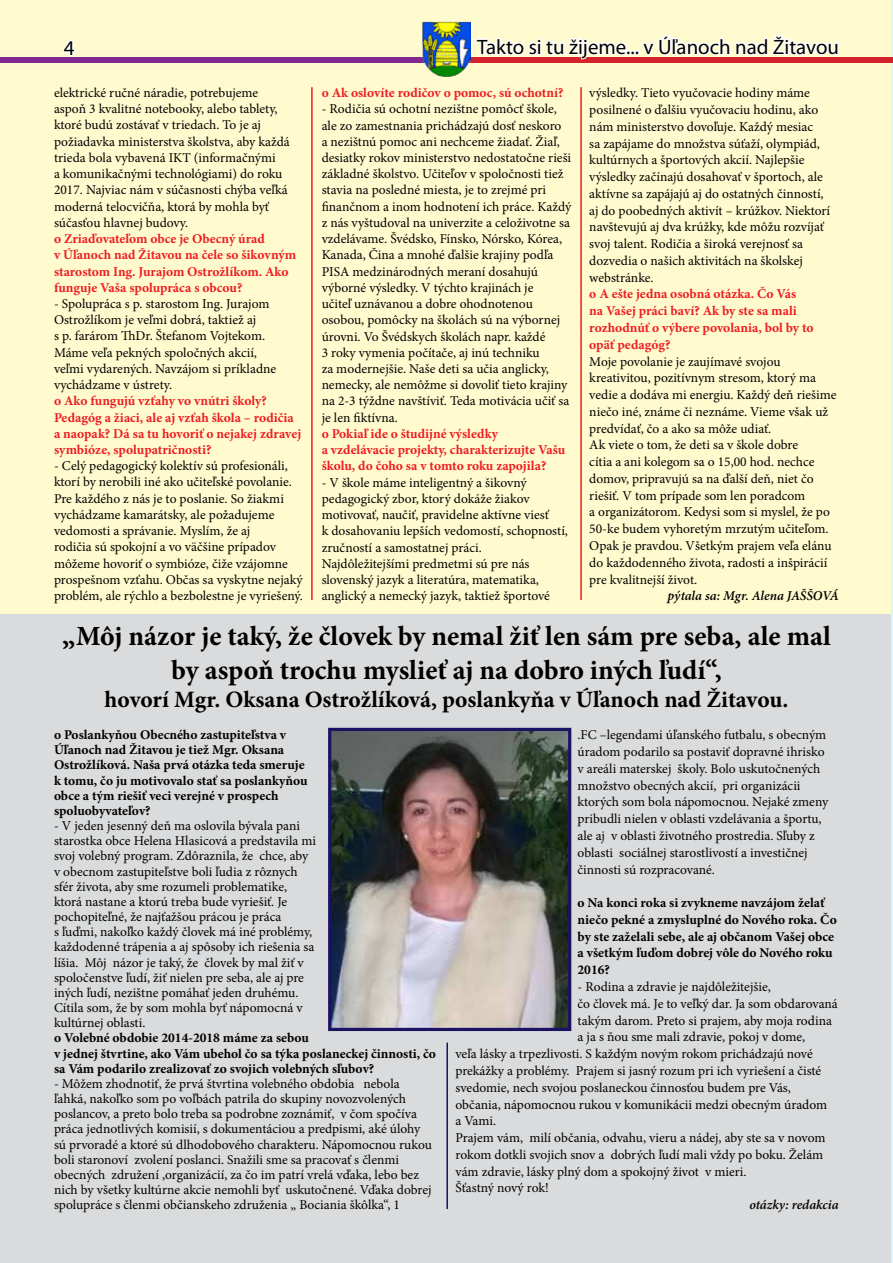
<style>
.page{position:relative;width:893px;height:1263px;background:#fff}
.page>*{position:absolute;margin:0;border:0;box-sizing:border-box;transform-origin:0 0}
.t1{font:700 27.75px/33.3px "Minion Pro";color:#000;text-align:center}
.t2{font:700 23.4px "Minion Pro";color:#000}
.t3{font:21px "Myriad Pro";color:#000}
.t4{font:20.85px "Myriad Pro";color:#000}
.t5{font:13.5px/16.2px "Minion Pro";color:#000}
.t6{font:700 13.5px/16.2px "Minion Pro";color:#ed1d24}
.t7{font:700 13.5px/15.1px "Minion Pro";color:#000}
.t8{font:italic 600 13.5px "Minion Pro";letter-spacing:-.005em;color:#000}
</style>
<div class="page">
<div style="left:0;top:0;width:893px;height:614px;background:#fffbce"></div>
<div style="left:0;top:614px;width:893px;height:649px;background:#dadbdc"></div>
<hr style="left:891px;top:0;width:2px;height:1263px;background:#dcf2fd">
<div style="left:0;top:57px;width:428px;height:6px;background:#812990"></div>
<div style="left:465px;top:57px;width:428px;height:6px;background:#d2232a"></div>
<svg style="left:476px;top:35px;width:363px;height:53px"></svg>
<svg style="left:62px;top:40px;width:14px;height:17px"></svg>
<img style="left:423px;top:21px;width:48px;height:56px">
<hr style="left:311px;top:88px;width:2px;height:511px;background:#ed1d24">
<hr style="left:446px;top:1043px;width:2px;height:165px;background:#1a1262">
<hr style="left:580px;top:88px;width:2px;height:511px;background:#ed1d24">
<img style="left:332px;top:732px;width:235px;height:295px">
<div style="left:328px;top:728px;width:243px;height:303px;border:3px solid #1a1262"></div>
<h3 class="t3" style="left:64px;top:35px;width:12px">4</h3>
<h3 class="t4" style="left:477px;top:34px;width:363px">Takto si tu žijeme... v Úľanoch nad Žitavou</h3>
<p class="t5" style="left:54px;top:85px;width:237px">elektrické ručné náradie, potrebujeme aspoň 3 kvalitné notebooky, alebo tablety, ktoré budú zostávať v triedach. To je aj požiadavka ministerstva školstva, aby každá trieda bola vybavená IKT (informačnými<br>a komunikačnými technológiami) do roku 2017. Najviac nám v súčasnosti chýba veľká moderná telocvičňa, ktorá by mohla byť súčasťou hlavnej budovy.</p>
<p class="t6" style="left:54px;top:230px;width:244px">o Zriaďovateľom obce je Obecný úrad<br>v Úľanoch nad Žitavou na čele so šikovným starostom Ing. Jurajom Ostrožlíkom. Ako funguje Vaša spolupráca s obcou?</p>
<p class="t5" style="left:54px;top:296px;width:224px">- Spolupráca s p. starostom Ing. Jurajom Ostrožlíkom je veľmi dobrá, taktiež aj<br>s p. farárom ThDr. Štefanom Vojtekom.<br>Máme veľa pekných spoločných akcií, veľmi vydarených. Navzájom si príkladne vychádzame v ústrety.</p>
<p class="t6" style="left:54px;top:393px;width:249px">o Ako fungujú vzťahy vo vnútri školy?<br>Pedagóg a žiaci, ale aj vzťah škola – rodičia a naopak? Dá sa tu hovoriť o nejakej zdravej symbióze, spolupatričnosti?</p>
<p class="t5" style="left:54px;top:458px;width:250px">- Celý pedagogický kolektív sú profesionáli, ktorí by nerobili iné ako učiteľské povolanie.<br>Pre každého z nás je to poslanie. So žiakmi vychádzame kamarátsky, ale požadujeme vedomosti a správanie. Myslím, že aj<br>rodičia sú spokojní a vo väčšine prípadov môžeme hovoriť o symbióze, čiže vzájomne prospešnom vzťahu. Občas sa vyskytne nejaký problém, ale rýchlo a bezbolestne je vyriešený.</p>
<p class="t6" style="left:322px;top:85px;width:243px">o Ak oslovíte rodičov o pomoc, sú ochotní?</p>
<p class="t5" style="left:322px;top:101px;width:251px">- Rodičia sú ochotní nezištne pomôcť škole, ale zo zamestnania prichádzajú dosť neskoro<br>a nezištnú pomoc ani nechceme žiadať. Žiaľ, desiatky rokov ministerstvo nedostatočne rieši základné školstvo. Učiteľov v spoločnosti tiež stavia na posledné miesta, je to zrejmé pri finančnom a inom hodnotení ich práce. Každý z nás vyštudoval na univerzite a celoživotne sa vzdelávame. Švédsko, Fínsko, Nórsko, Kórea, Kanada, Čina a mnohé ďalšie krajiny podľa PISA medzinárodných meraní dosahujú výborné výsledky. V týchto krajinách je<br>učiteľ uznávanou a dobre ohodnotenou osobou, pomôcky na školách sú na výbornej úrovni. Vo Švédskych školách napr. každé<br>3 roky vymenia počítače, aj inú techniku<br>za modernejšie. Naše deti sa učia anglicky, nemecky, ale nemôžme si dovoliť tieto krajiny na 2-3 týždne navštíviť. Teda motivácia učiť sa je len fiktívna.</p>
<p class="t6" style="left:322px;top:425px;width:245px">o Pokiaľ ide o študijné výsledky<br>a vzdelávacie projekty, charakterizujte Vašu školu, do čoho sa v tomto roku zapojila?</p>
<p class="t5" style="left:322px;top:474px;width:248px">- V škole máme inteligentný a šikovný pedagogický zbor, ktorý dokáže žiakov motivovať, naučiť, pravidelne aktívne viesť<br>k dosahovaniu lepších vedomostí, schopností, zručností a samostatnej práci.<br>Najdôležitejšími predmetmi sú pre nás slovenský jazyk a literatúra, matematika, anglický a nemecký jazyk, taktiež športové</p>
<p class="t5" style="left:589px;top:85px;width:242px;line-height:16.8px">výsledky. Tieto vyučovacie hodiny máme posilnené o ďalšiu vyučovaciu hodinu, ako nám ministerstvo dovoľuje. Každý mesiac<br>sa zapájame do množstva súťaží, olympiád, kultúrnych a športových akcií. Najlepšie výsledky začínajú dosahovať v športoch, ale aktívne sa zapájajú aj do ostatných činností, aj do poobedných aktivít – krúžkov. Niektorí navštevujú aj dva krúžky, kde môžu rozvíjať svoj talent. Rodičia a široká verejnosť sa dozvedia o našich aktivitách na školskej webstránke.</p>
<p class="t6" style="left:589px;top:286px;width:226px;line-height:16.8px">o A ešte jedna osobná otázka. Čo Vás<br>na Vašej práci baví? Ak by ste sa mali rozhodnúť o výbere povolania, bol by to opäť pedagóg?</p>
<p class="t5" style="left:589px;top:353px;width:249px;line-height:16.8px">Moje povolanie je zaujímavé svojou kreativitou, pozitívnym stresom, ktorý ma vedie a dodáva mi energiu. Každý deň riešime niečo iné, známe či neznáme. Vieme však už predvídať, čo a ako sa môže udiať.<br>Ak viete o tom, že deti sa v škole dobre<br>cítia a ani kolegom sa o 15,00 hod. nechce domov, pripravujú sa na ďalší deň, niet čo riešiť. V tom prípade som len poradcom<br>a organizátorom. Kedysi som si myslel, že po 50-ke budem vyhoretým mrzutým učiteľom.<br>Opak je pravdou. Všetkým prajem veľa elánu do každodenného života, radosti a inšpirácií pre kvalitnejší život.</p>
<p class="t8" style="left:667px;top:586px;width:173px">pýtala sa: Mgr. Alena JAŠŠOVÁ</p>
<h1 class="t1" style="left:62px;top:619px;width:770px">„Môj názor je taký, že človek by nemal žiť len sám pre seba, ale mal by aspoň trochu myslieť aj na dobro iných ľudí“,</h1>
<h2 class="t2" style="left:105px;top:683px;width:685px">hovorí Mgr. Oksana Ostrožlíková, poslankyňa v Úľanoch nad Žitavou.</h2>
<p class="t7" style="left:54px;top:727px;width:255px">o Poslankyňou Obecného zastupiteľstva v Úľanoch nad Žitavou je tiež Mgr. Oksana Ostrožlíková. Naša prvá otázka teda smeruje k tomu, čo ju motivovalo stať sa poslankyňou obce a tým riešiť veci verejné v prospech spoluobyvateľov?</p>
<p class="t5" style="left:54px;top:818px;width:264px;line-height:15.1px">- V jeden jesenný deň ma oslovila bývala pani starostka obce Helena Hlasicová a predstavila mi svoj volebný program. Zdôraznila, že chce, aby v obecnom zastupiteľstve boli ľudia z rôznych sfér života, aby sme rozumeli problematike, ktorá nastane a ktorú treba bude vyriešiť. Je pochopiteľné, že najťažšou prácou je práca<br>s ľuďmi, nakoľko každý človek má iné problémy, každodenné trápenia a aj spôsoby ich riešenia sa líšia. Môj názor je taký, že človek by mal žiť v spoločenstve ľudí, žiť nielen pre seba, ale aj pre iných ľudí, nezištne pomáhať jeden druhému.<br>Cítila som, že by som mohla byť nápomocná v kultúrnej oblasti.</p>
<p class="t7" style="left:54px;top:1030px;width:383px">o Volebné obdobie 2014-2018 máme za sebou<br>v jednej štvrtine, ako Vám ubehol čo sa týka poslaneckej činnosti, čo sa Vám podarilo zrealizovať zo svojich volebných sľubov?</p>
<p class="t5" style="left:54px;top:1076px;width:379px;line-height:15.1px">- Môžem zhodnotiť, že prvá štvrtina volebného obdobia nebola ľahká, nakoľko som po voľbách patrila do skupiny novozvolených poslancov, a preto bolo treba sa podrobne zoznámiť, v čom spočíva práca jednotlivých komisií, s dokumentáciou a predpismi, aké úlohy sú prvoradé a ktoré sú dlhodobového charakteru. Nápomocnou rukou boli staronoví zvolení poslanci. Snažili sme sa pracovať s členmi obecných združení ,organizácií, za čo im patrí vrelá vďaka, lebo bez nich by všetky kultúrne akcie nemohli byť uskutočnené. Vďaka dobrej spolupráce s členmi občianskeho združenia „ Bociania škôlka“, 1</p>
<p class="t5" style="left:578px;top:727px;width:252px;line-height:16.8px">.FC –legendami úľanského futbalu, s obecným úradom podarilo sa postaviť dopravné ihrisko v areáli materskej školy. Bolo uskutočnených množstvo obecných akcií, pri organizácii ktorých som bola nápomocnou. Nejaké zmeny pribudli nielen v oblasti vzdelávania a športu, ale aj v oblasti životného prostredia. Sľuby z oblasti sociálnej starostlivostí a investičnej činnosti sú rozpracované.</p>
<p class="t7" style="left:578px;top:894px;width:261px;line-height:16.8px">o Na konci roka si zvykneme navzájom želať niečo pekné a zmysluplné do Nového roka. Čo by ste zaželali sebe, ale aj občanom Vašej obce a všetkým ľuďom dobrej vôle do Nového roku 2016?</p>
<p class="t5" style="left:578px;top:979px;width:195px">- Rodina a zdravie je najdôležitejšie,</p>
<p class="t5" style="left:578px;top:995px;width:262px">čo človek má. Je to veľký dar. Ja som obdarovaná</p>
<p class="t5" style="left:578px;top:1012px;width:256px">takým darom. Preto si prajem, aby moja rodina</p>
<p class="t5" style="left:578px;top:1029px;width:229px">a ja s ňou sme mali zdravie, pokoj v dome,</p>
<p class="t5" style="left:455px;top:1046px;width:359px">veľa lásky a trpezlivosti. S každým novým rokom prichádzajú nové</p>
<p class="t5" style="left:455px;top:1062px;width:367px">prekážky a problémy. Prajem si jasný rozum pri ich vyriešení a čisté</p>
<p class="t5" style="left:455px;top:1079px;width:337px">svedomie, nech svojou poslaneckou činnosťou budem pre Vás,</p>
<p class="t5" style="left:455px;top:1096px;width:373px">občania, nápomocnou rukou v komunikácii medzi obecným úradom</p>
<p class="t5" style="left:455px;top:1113px;width:42px">a Vami.</p>
<p class="t5" style="left:455px;top:1130px;width:371px">Prajem vám, milí občania, odvahu, vieru a nádej, aby ste sa v novom</p>
<p class="t5" style="left:455px;top:1146px;width:369px">rokom dotkli svojich snov a dobrých ľudí mali vždy po boku. Želám</p>
<p class="t5" style="left:455px;top:1163px;width:292px">vám zdravie, lásky plný dom a spokojný život v mieri.</p>
<p class="t5" style="left:455px;top:1180px;width:95px">Šťastný nový rok!</p>
<p class="t8" style="left:749px;top:1195px;width:91px">otázky: redakcia</p>
</div>
